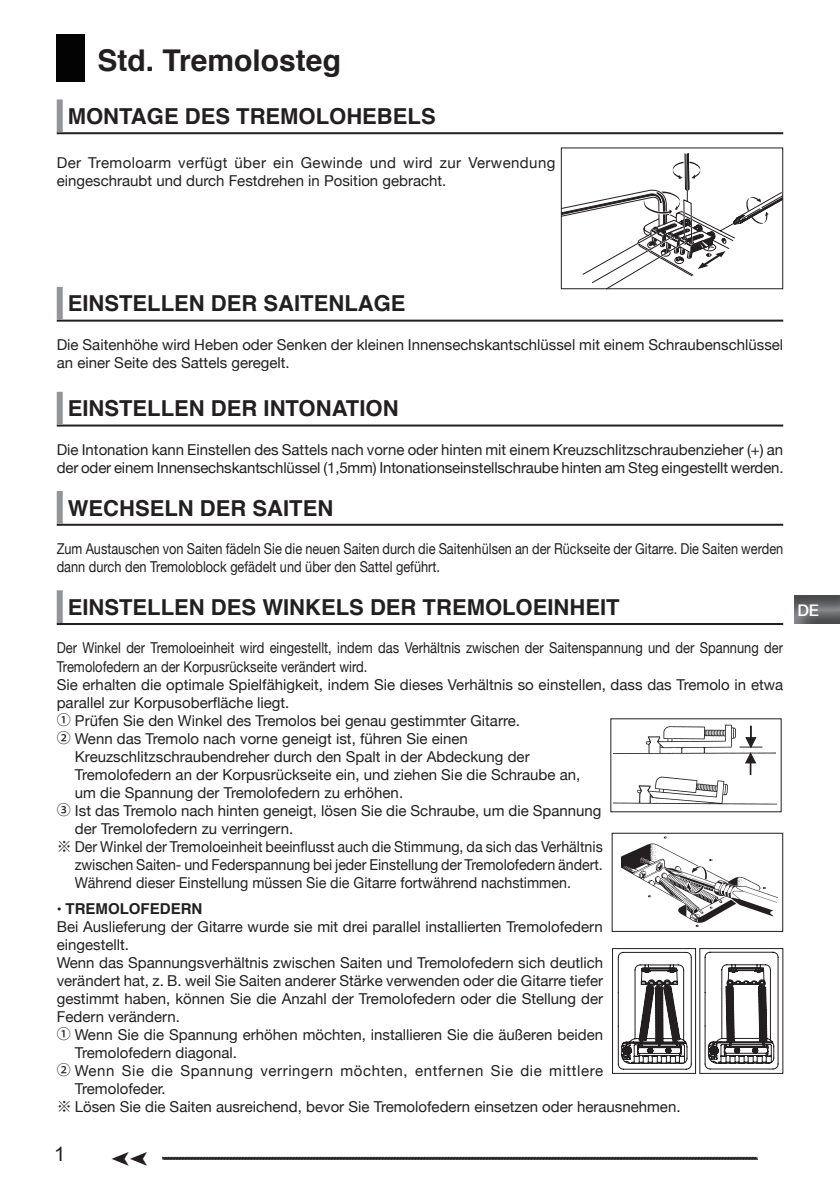
<style>
.page{position:relative;width:840px;height:1191px;background:#fff}
.page>*{position:absolute;margin:0;border:0;box-sizing:border-box;transform-origin:0 0}
.t1{font:700 30px "Helvetica";color:#231f20}
.t2{font:700 22px "Helvetica";color:#231f20}
.t3{font:20px "Arial";color:#231f20}
.t4{font:500 16px "Helvetica Neue";color:#fff}
.t5{font:15px/18px "Helvetica Neue";color:#231f20}
.t6{font:15px "Helvetica Neue";color:#231f20;scale:.95 1}
.t7{font:15px/18px "Helvetica Neue";color:#231f20;scale:.85 1}
.t8{font:15px "Helvetica Neue";color:#231f20;scale:.86 1}
.t9{font:15px "Helvetica Neue";letter-spacing:.04em;color:#231f20}
.t10{font:700 15px "Helvetica";color:#231f20}
.s1{font-family:"Koz Go Pr 6 N";font-weight:500;font-size:14px}
.s2{font-family:"Koz Go Pro";font-weight:300}
.s3{font-size:14px}
</style>
<div class="page">
<svg style="left:161px;top:1156px;width:597px;height:4px;background:#646162"></svg>
<img style="left:794px;top:595px;width:45px;height:29px">
<div style="left:57px;top:34px;width:28px;height:47px;background:#030303"></div>
<hr style="left:57px;top:132px;width:725px;height:2px;background:#231f20">
<div style="left:57px;top:99px;width:6px;height:33px;background:#939598"></div>
<hr style="left:57px;top:320px;width:725px;height:2px;background:#231f20">
<div style="left:57px;top:287px;width:6px;height:33px;background:#939598"></div>
<hr style="left:57px;top:424px;width:725px;height:2px;background:#231f20">
<div style="left:57px;top:392px;width:6px;height:32px;background:#939598"></div>
<hr style="left:57px;top:524px;width:725px;height:2px;background:#231f20">
<div style="left:57px;top:491px;width:6px;height:33px;background:#939598"></div>
<hr style="left:57px;top:623px;width:725px;height:2px;background:#231f20">
<div style="left:57px;top:590px;width:6px;height:33px;background:#939598"></div>
<img style="left:621px;top:836px;width:156px;height:91px">
<div style="left:611px;top:832px;width:171px;height:100px;border:1px solid #231f20"></div>
<svg style="left:617px;top:952px;width:74px;height:117px"></svg>
<div style="left:611px;top:948px;width:84px;height:125px;border:1px solid #231f20"></div>
<svg style="left:704px;top:952px;width:73px;height:117px"></svg>
<img style="left:613px;top:724px;width:162px;height:30px">
<img style="left:613px;top:761px;width:163px;height:44px">
<svg style="left:739px;top:726px;width:23px;height:21px"></svg>
<svg style="left:745px;top:753px;width:10px;height:21px"></svg>
<svg style="left:562px;top:153px;width:218px;height:134px"></svg>
<div style="left:560px;top:147px;width:222px;height:142px;border:1px solid #231f20"></div>
<h1 class="t1" style="left:97px;top:37px;width:245px">Std. Tremolosteg</h1>
<h2 class="t2" style="left:68px;top:98px;width:369px">MONTAGE DES TREMOLOHEBELS</h2>
<p class="t5" style="left:57px;top:152px;width:500px">Der Tremoloarm verfügt über ein Gewinde und wird zur Verwendung eingeschraubt und durch Festdrehen in Position gebracht.</p>
<h2 class="t2" style="left:68px;top:286px;width:339px">EINSTELLEN DER SAITENLAGE</h2>
<p class="t5" style="left:57px;top:335px;width:727px">Die Saitenhöhe wird Heben oder Senken der kleinen Innensechskantschlüssel mit einem Schraubenschlüssel an einer Seite des Sattels geregelt.</p>
<h2 class="t2" style="left:68px;top:391px;width:332px">EINSTELLEN DER INTONATION</h2>
<p class="t5" style="left:57px;top:439px;width:728px">Die Intonation kann Einstellen des Sattels nach vorne oder hinten mit einem Kreuzschlitzschraubenzieher (+) an der oder einem Innensechskantschlüssel (1,5mm) Intonationseinstellschraube hinten am Steg eingestellt werden.</p>
<h2 class="t2" style="left:68px;top:490px;width:267px">WECHSELN DER SAITEN</h2>
<p class="t7" style="left:57px;top:539px;width:855px">Zum Austauschen von Saiten fädeln Sie die neuen Saiten durch die Saitenhülsen an der Rückseite der Gitarre. Die Saiten werden dann durch den Tremoloblock gefädelt und über den Sattel geführt.</p>
<h2 class="t2" style="left:68px;top:589px;width:553px">EINSTELLEN DES WINKELS DER TREMOLOEINHEIT</h2>
<p class="t8" style="left:57px;top:635px;width:845px">Der Winkel der Tremoloeinheit wird eingestellt, indem das Verhältnis zwischen der Saitenspannung und der Spannung der</p>
<p class="t8" style="left:57px;top:653px;width:362px">Tremolofedern an der Korpusrückseite verändert wird.</p>
<p class="t5" style="left:57px;top:674px;width:727px">Sie erhalten die optimale Spielfähigkeit, indem Sie dieses Verhältnis so einstellen, dass das Tremolo in etwa</p>
<p class="t5" style="left:57px;top:692px;width:234px">parallel zur Korpusoberfläche liegt.</p>
<p class="t5" style="left:57px;top:710px;width:464px"><span class="s1">①</span> Prüfen Sie den Winkel des Tremolos bei genau gestimmter Gitarre.</p>
<p class="t5" style="left:57px;top:728px;width:412px"><span class="s1">②</span> Wenn das Tremolo nach vorne geneigt ist, führen Sie einen</p>
<p class="t5" style="left:75px;top:746px;width:456px">Kreuzschlitzschraubendreher durch den Spalt in der Abdeckung der</p>
<p class="t5" style="left:75px;top:764px;width:506px">Tremolofedern an der Korpusrückseite ein, und ziehen Sie die Schraube an,</p>
<p class="t5" style="left:75px;top:782px;width:329px">um die Spannung der Tremolofedern zu erhöhen.</p>
<p class="t5" style="left:57px;top:800px;width:546px"><span class="s1">③</span> Ist das Tremolo nach hinten geneigt, lösen Sie die Schraube, um die Spannung</p>
<p class="t5" style="left:75px;top:818px;width:220px">der Tremolofedern zu verringern.</p>
<p class="t6" style="left:57px;top:833px;width:576px"><span class="s2">※</span> Der Winkel der Tremoloeinheit beeinflusst auch die Stimmung, da sich das Verhältnis</p>
<p class="t6" style="left:75px;top:851px;width:557px">zwischen Saiten- und Federspannung bei jeder Einstellung der Tremolofedern ändert.</p>
<p class="t6" style="left:75px;top:869px;width:523px">Während dieser Einstellung müssen Sie die Gitarre fortwährend nachstimmen.</p>
<p class="t10" style="left:57px;top:896px;width:147px"><span class="s3">•</span> TREMOLOFEDERN</p>
<p class="t5" style="left:57px;top:916px;width:547px">Bei Auslieferung der Gitarre wurde sie mit drei parallel installierten Tremolofedern</p>
<p class="t5" style="left:57px;top:934px;width:74px">eingestellt.</p>
<p class="t5" style="left:57px;top:952px;width:547px">Wenn das Spannungsverhältnis zwischen Saiten und Tremolofedern sich deutlich</p>
<p class="t5" style="left:57px;top:970px;width:547px">verändert hat, z. B. weil Sie Saiten anderer Stärke verwenden oder die Gitarre tiefer</p>
<p class="t5" style="left:57px;top:988px;width:547px">gestimmt haben, können Sie die Anzahl der Tremolofedern oder die Stellung der</p>
<p class="t5" style="left:57px;top:1006px;width:125px">Federn verändern.</p>
<p class="t5" style="left:57px;top:1024px;width:547px"><span class="s1">①</span> Wenn Sie die Spannung erhöhen möchten, installieren Sie die äußeren beiden</p>
<p class="t5" style="left:75px;top:1042px;width:163px">Tremolofedern diagonal.</p>
<p class="t9" style="left:57px;top:1057px;width:547px"><span class="s1">②</span> Wenn Sie die Spannung verringern möchten, entfernen Sie die mittlere</p>
<p class="t5" style="left:75px;top:1078px;width:92px">Tremolofeder.</p>
<p class="t5" style="left:57px;top:1096px;width:625px"><span class="s2">※</span> Lösen Sie die Saiten ausreichend, bevor Sie Tremolofedern einsetzen oder herausnehmen.</p>
<h3 class="t3" style="left:54px;top:1141px;width:13px">1</h3>
<p class="t4" style="left:797px;top:597px;width:23px">DE</p>
</div>
